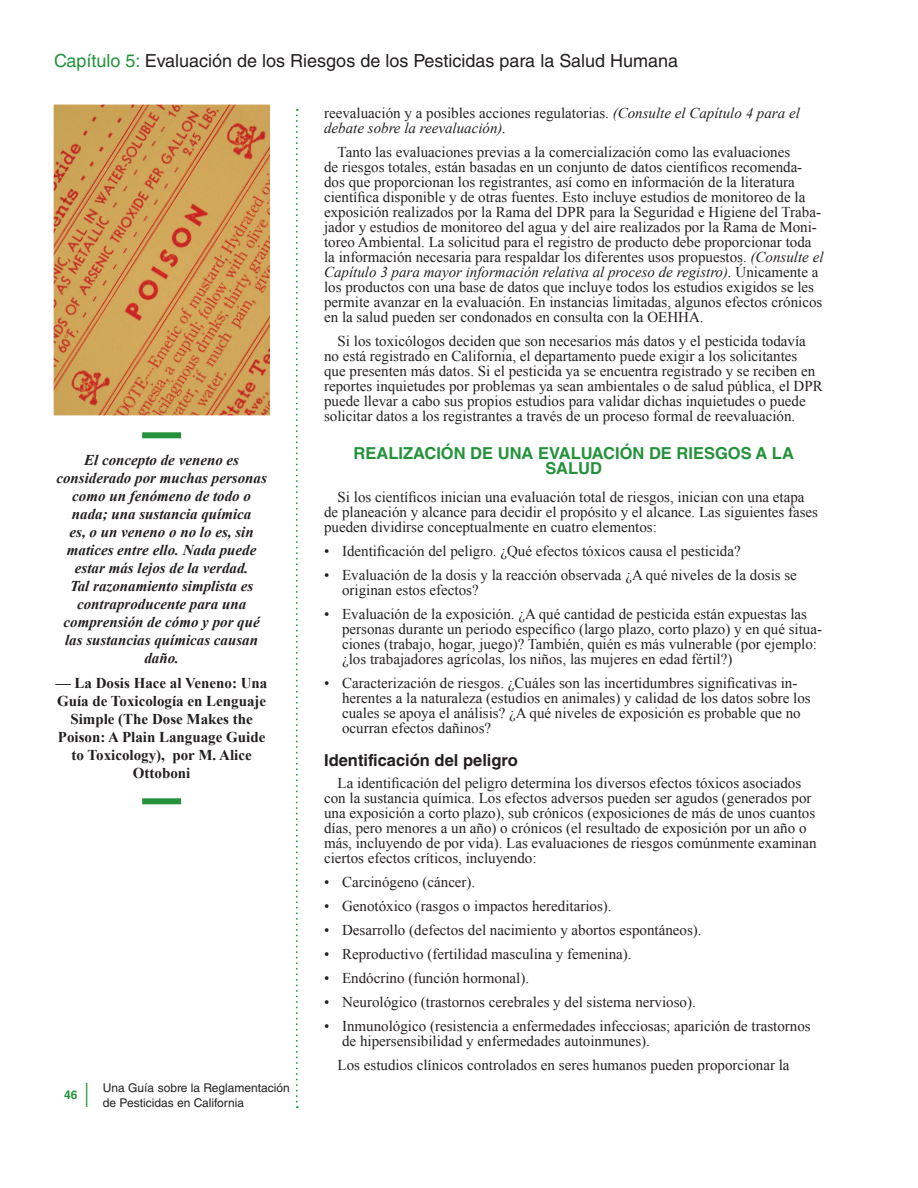
<style>
.page{position:relative;width:918px;height:1188px;background:#fff}
.page>*{position:absolute;margin:0;border:0;box-sizing:border-box;transform-origin:0 0}
.t1{font:18px "Helvetica LT Std";color:#231f20}
.t2{font:700 16.5px/15px "Helvetica LT Std";color:#24923b;text-align:center}
.t3{font:700 16.5px "Helvetica LT Std";color:#231f20}
.t4{font:15px/15px "Times New Roman";color:#231f20}
.t5{font:italic 700 15px/18px "Times New Roman";color:#231f20;text-align:center}
.t6{font:700 15px/18px "Times New Roman";color:#231f20;text-align:center}
.t7{font:italic 15px/15px "Times New Roman";color:#231f20}
.t8{font:12px/15px "Helvetica LT Std";color:#231f20}
.s1{color:#24923b}
.s2{font-style:normal}
.s3{font-style:italic}
</style>
<div class="page">
<div style="left:142px;top:798px;width:39px;height:6px;background:#24923b"></div>
<div style="left:142px;top:432px;width:39px;height:6px;background:#24923b"></div>
<svg style="left:296px;top:109px;width:2px;height:999px"></svg>
<img style="left:54px;top:105px;width:216px;height:310px">
<p class="t1" style="left:54px;top:50px;width:626px"><span class="s1">Capítulo 5:</span> Evaluación de los Riesgos de los Pesticidas para la Salud Humana</p>
<p class="t5" style="left:56px;top:451px;width:212px">El concepto de veneno es considerado por muchas personas como un fenómeno de todo o nada; una sustancia química<br>es, o un veneno o no lo es, sin matices entre ello. Nada puede estar más lejos de la verdad.<br>Tal razonamiento simplista es contraproducente para una comprensión de cómo y por qué las sustancias químicas causan daño.</p>
<p class="t6" style="left:56px;top:674px;width:213px">— La Dosis Hace al Veneno: Una<br>Guía de Toxicología en Lenguaje<br>Simple (The Dose Makes the<br>Poison: A Plain Language Guide to Toxicology), por M. Alice<br>Ottoboni</p>
<p class="t8" style="left:64px;top:1080px;width:227px;text-indent:39px">Una Guía sobre la Reglamentación<br><sup>46</sup> <sup>|</sup> de Pesticidas en California</p>
<p class="t7" style="left:324px;top:106px;width:477px"><span class="s2">reevaluación y a posibles acciones regulatorias.</span> (Consulte el Capítulo 4 para el debate sobre la reevaluación).</p>
<p class="t4" style="left:324px;top:145px;width:501px;text-indent:14px">Tanto las evaluaciones previas a la comercialización como las evaluaciones<br>de riesgos totales, están basadas en un conjunto de datos científicos recomenda&shy;dos que proporcionan los registrantes, así como en información de la literatura científica disponible y de otras fuentes. Esto incluye estudios de monitoreo de la exposición realizados por la Rama del DPR para la Seguridad e Higiene del Traba&shy;jador y estudios de monitoreo del agua y del aire realizados por la Rama de Moni&shy;toreo Ambiental. La solicitud para el registro de producto debe proporcionar toda la información necesaria para respaldar los diferentes usos propuestos. <span class="s3">(Consulte el Capítulo 3 para mayor información relativa al proceso de registro).</span> Únicamente a los productos con una base de datos que incluye todos los estudios exigidos se les permite avanzar en la evaluación. En instancias limitadas, algunos efectos crónicos en la salud pueden ser condonados en consulta con la OEHHA.</p>
<p class="t4" style="left:324px;top:334px;width:500px;text-indent:13px">Si los toxicólogos deciden que son necesarios más datos y el pesticida todavía no está registrado en California, el departamento puede exigir a los solicitantes<br>que presenten más datos. Si el pesticida ya se encuentra registrado y se reciben en reportes inquietudes por problemas ya sean ambientales o de salud pública, el DPR puede llevar a cabo sus propios estudios para validar dichas inquietudes o puede solicitar datos a los registrantes a través de un proceso formal de reevaluación.</p>
<h3 class="t2" style="left:354px;top:445px;width:442px">REALIZACIÓN DE UNA EVALUACIÓN DE RIESGOS A LA<br>SALUD</h3>
<p class="t4" style="left:324px;top:490px;width:496px;text-indent:14px">Si los científicos inician una evaluación total de riesgos, inician con una etapa de planeación y alcance para decidir el propósito y el alcance. Las siguientes fases pueden dividirse conceptualmente en cuatro elementos:</p>
<p class="t4" style="left:324px;top:544px;width:418px">• Identificación del peligro. ¿Qué efectos tóxicos causa el pesticida?</p>
<p class="t4" style="left:324px;top:568px;width:474px">• Evaluación de la dosis y la reacción observada ¿A qué niveles de la dosis se</p>
<p class="t4" style="left:342px;top:583px;width:138px">originan estos efectos?</p>
<p class="t4" style="left:342px;top:607px;width:481px;text-indent:-18px">• Evaluación de la exposición. ¿A qué cantidad de pesticida están expuestas las personas durante un periodo específico (largo plazo, corto plazo) y en qué situa&shy;ciones (trabajo, hogar, juego)? También, quién es más vulnerable (por ejemplo: ¿los trabajadores agrícolas, los niños, las mujeres en edad fértil?)</p>
<p class="t4" style="left:342px;top:676px;width:470px;text-indent:-18px">• Caracterización de riesgos. ¿Cuáles son las incertidumbres significativas in&shy;herentes a la naturaleza (estudios en animales) y calidad de los datos sobre los</p>
<p class="t4" style="left:342px;top:706px;width:460px">cuales se apoya el análisis? ¿A qué niveles de exposición es probable que no</p>
<p class="t4" style="left:342px;top:721px;width:151px">ocurran efectos dañinos?</p>
<h4 class="t3" style="left:324px;top:751px;width:195px">Identificación del peligro</h4>
<p class="t4" style="left:324px;top:775px;width:494px;text-indent:14px">La identificación del peligro determina los diversos efectos tóxicos asociados con la sustancia química. Los efectos adversos pueden ser agudos (generados por una exposición a corto plazo), sub crónicos (exposiciones de más de unos cuantos días, pero menores a un año) o crónicos (el resultado de exposición por un año o más, incluyendo de por vida). Las evaluaciones de riesgos comúnmente examinan ciertos efectos críticos, incluyendo:</p>
<p class="t4" style="left:324px;top:874px;width:153px">• Carcinógeno (cáncer).</p>
<p class="t4" style="left:324px;top:898px;width:289px">• Genotóxico (rasgos o impactos hereditarios).</p>
<p class="t4" style="left:324px;top:922px;width:379px">• Desarrollo (defectos del nacimiento y abortos espontáneos).</p>
<p class="t4" style="left:324px;top:946px;width:309px">• Reproductivo (fertilidad masculina y femenina).</p>
<p class="t4" style="left:324px;top:970px;width:207px">• Endócrino (función hormonal).</p>
<p class="t4" style="left:324px;top:994px;width:373px">• Neurológico (trastornos cerebrales y del sistema nervioso).</p>
<p class="t4" style="left:342px;top:1018px;width:470px;text-indent:-18px">• Inmunológico (resistencia a enfermedades infecciosas; aparición de trastornos de hipersensibilidad y enfermedades autoinmunes).</p>
<p class="t4" style="left:338px;top:1057px;width:454px">Los estudios clínicos controlados en seres humanos pueden proporcionar la</p>
</div>
